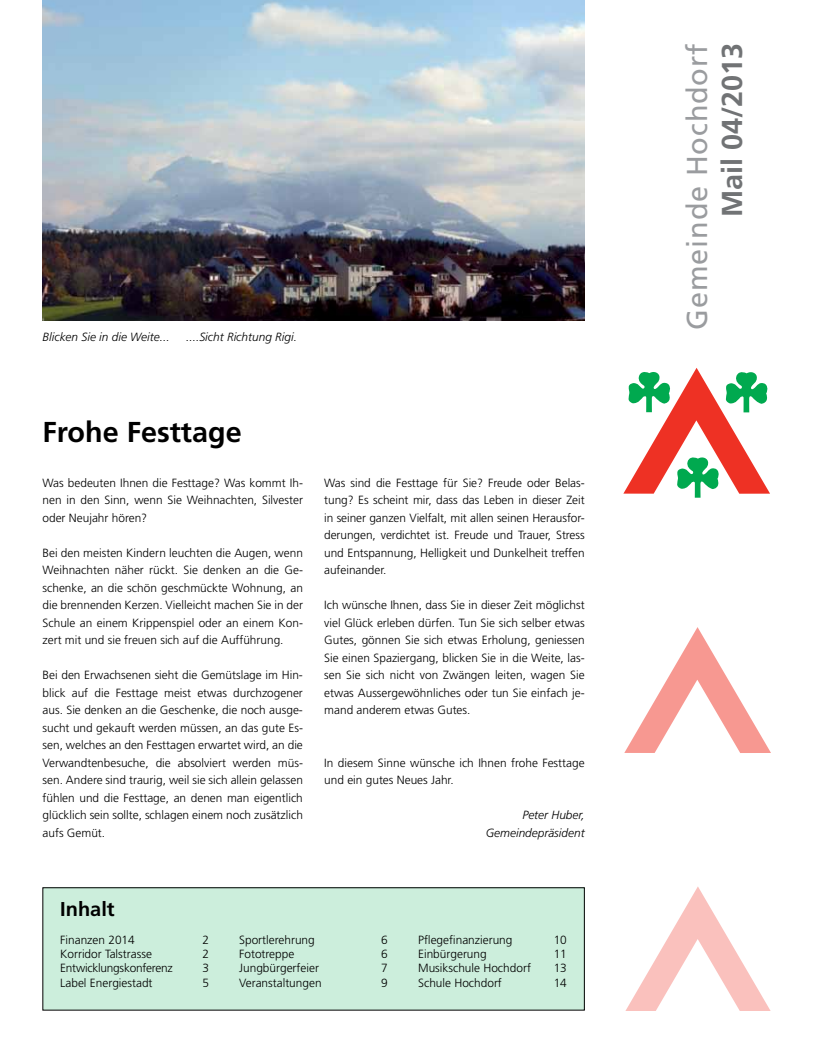
<style>
.page{position:relative;width:815px;height:1053px;background:#fff}
.page>*{position:absolute;margin:0;border:0;box-sizing:border-box;transform-origin:0 0}
.t1{font:28.75px "Frutiger";letter-spacing:.03em;color:#9a9c9f}
.t2{font:700 28.75px "Frutiger";color:#000}
.t3{font:700 28.75px "Frutiger";color:#717375}
.t4{font:700 20px "Frutiger";color:#000}
.t5{font:300 11.88px/17.5px "Frutiger";color:#000;text-align:justify}
.t6{font:italic 300 11.88px/17.5px "Frutiger";color:#000;text-align:right}
.t7{font:300 11.88px "Frutiger";letter-spacing:-.02em;color:#000}
</style>
<div class="page">
<div style="left:43px;top:887px;width:541px;height:123px;background:#cceedc"></div>
<div style="left:43px;top:887px;width:542px;height:123px;border:1px solid #000"></div>
<svg style="left:623px;top:368px;width:147px;height:129px"></svg>
<svg style="left:624px;top:627px;width:147px;height:126px"></svg>
<svg style="left:626px;top:887px;width:144px;height:123px"></svg>
<img style="left:43px;top:0;width:542px;height:321px">
<p class="t6" style="left:43px;top:328px;width:129px">Blicken Sie in die Weite...</p>
<p class="t6" style="left:186px;top:328px;width:112px">....Sicht Richtung Rigi.</p>
<h1 class="t2" style="left:43px;top:414px;width:201px">Frohe Festtage</h1>
<p class="t5" style="left:43px;top:473px;width:262px">Was bedeuten Ihnen die Festtage? Was kommt Ih&shy;nen in den Sinn, wenn Sie Weihnachten, Silvester oder Neujahr hören?</p>
<p class="t5" style="left:43px;top:543px;width:262px">Bei den meisten Kindern leuchten die Augen, wenn Weihnachten näher rückt. Sie denken an die Ge&shy;schenke, an die schön geschmückte Wohnung, an die brennenden Kerzen. Vielleicht machen Sie in der Schule an einem Krippenspiel oder an einem Kon&shy;zert mit und sie freuen sich auf die Aufführung.</p>
<p class="t5" style="left:43px;top:666px;width:262px">Bei den Erwachsenen sieht die Gemütslage im Hin&shy;blick auf die Festtage meist etwas durchzogener aus. Sie denken an die Geschenke, die noch ausge&shy;sucht und gekauft werden müssen, an das gute Es&shy;sen, welches an den Festtagen erwartet wird, an die Verwandtenbesuche, die absolviert werden müs&shy;sen. Andere sind traurig, weil sie sich allein gelassen fühlen und die Festtage, an denen man eigentlich glücklich sein sollte, schlagen einem noch zusätzlich aufs Gemüt.</p>
<p class="t5" style="left:324px;top:473px;width:262px">Was sind die Festtage für Sie? Freude oder Belas&shy;tung? Es scheint mir, dass das Leben in dieser Zeit in seiner ganzen Vielfalt, mit allen seinen Herausfor&shy;derungen, verdichtet ist. Freude und Trauer, Stress und Entspannung, Helligkeit und Dunkelheit treffen aufeinander.</p>
<p class="t5" style="left:324px;top:596px;width:262px">Ich wünsche Ihnen, dass Sie in dieser Zeit möglichst viel Glück erleben dürfen. Tun Sie sich selber etwas Gutes, gönnen Sie sich etwas Erholung, geniessen Sie einen Spaziergang, blicken Sie in die Weite, las&shy;sen Sie sich nicht von Zwängen leiten, wagen Sie etwas Aussergewöhnliches oder tun Sie einfach je&shy;mand anderem etwas Gutes.</p>
<p class="t5" style="left:324px;top:753px;width:262px">In diesem Sinne wünsche ich Ihnen frohe Festtage und ein gutes Neues Jahr.</p>
<p class="t6" style="left:486px;top:806px;width:100px">Peter Huber,<br>Gemeindepräsident</p>
<h2 class="t4" style="left:60px;top:897px;width:56px">Inhalt</h2>
<p class="t5" style="left:60px;top:930px;width:76px">Finanzen 2014</p>
<p class="t5" style="left:202px;top:930px;width:8px">2</p>
<p class="t5" style="left:60px;top:944px;width:93px">Korridor Talstrasse</p>
<p class="t5" style="left:202px;top:944px;width:8px">2</p>
<p class="t7" style="left:60px;top:961px;width:114px">Entwicklungskonferenz</p>
<p class="t5" style="left:202px;top:959px;width:8px">3</p>
<p class="t5" style="left:60px;top:973px;width:94px">Label Energiestadt</p>
<p class="t5" style="left:202px;top:973px;width:8px">5</p>
<p class="t5" style="left:239px;top:930px;width:77px">Sportlerehrung</p>
<p class="t5" style="left:381px;top:930px;width:8px">6</p>
<p class="t5" style="left:239px;top:944px;width:57px">Fototreppe</p>
<p class="t5" style="left:381px;top:944px;width:8px">6</p>
<p class="t5" style="left:239px;top:959px;width:81px">Jungbürgerfeier</p>
<p class="t5" style="left:381px;top:959px;width:8px">7</p>
<p class="t5" style="left:239px;top:973px;width:84px">Veranstaltungen</p>
<p class="t5" style="left:381px;top:973px;width:8px">9</p>
<p class="t5" style="left:418px;top:930px;width:96px">Pflegefinanzierung</p>
<p class="t5" style="left:554px;top:930px;width:15px">10</p>
<p class="t5" style="left:418px;top:944px;width:70px">Einbürgerung</p>
<p class="t5" style="left:554px;top:944px;width:15px">11</p>
<p class="t5" style="left:418px;top:959px;width:114px">Musikschule Hochdorf</p>
<p class="t5" style="left:554px;top:959px;width:15px">13</p>
<p class="t5" style="left:418px;top:973px;width:85px">Schule Hochdorf</p>
<p class="t5" style="left:554px;top:973px;width:15px">14</p>
<h1 class="t1" style="left:680px;top:330px;width:287px;rotate:-90deg">Gemeinde Hochdorf</h1>
<h1 class="t3" style="left:715px;top:217px;width:176px;rotate:-90deg">Mail 04/2013</h1>
</div>
